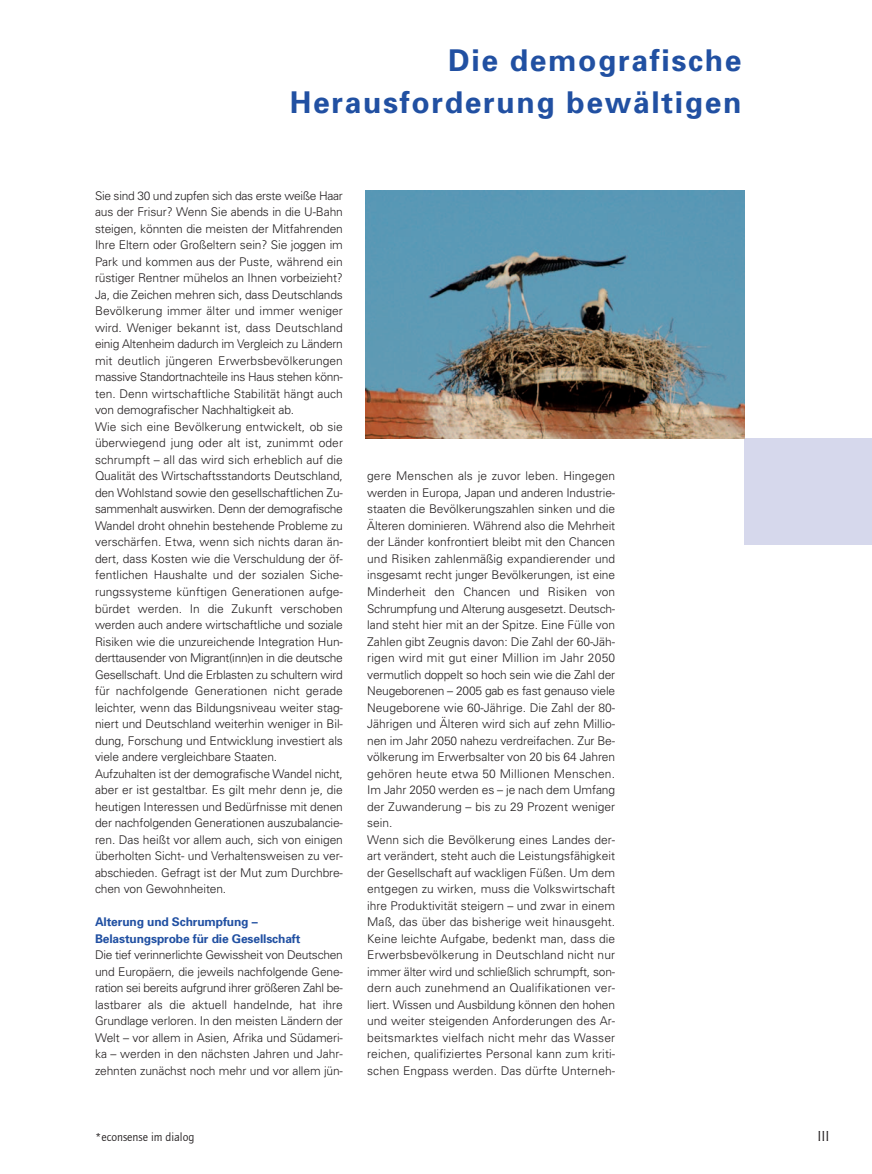
<style>
.page{position:relative;width:872px;height:1174px;background:#fff}
.page>*{position:absolute;margin:0;border:0;box-sizing:border-box;transform-origin:0 0}
.t1{font:700 30px/42.8px "Univers";letter-spacing:.055em;color:#2150a2;text-align:right}
.t2{font:15px "Quay Itc T";color:#231f20}
.t3{font:300 12px/16.5px "Univers";letter-spacing:-.005em;color:#231f20}
.t4{font:700 12px/16.5px "Univers";letter-spacing:-.01em;color:#2150a2}
.t5{font:12px "Quay Itc T";color:#231f20}
</style>
<div class="page">
<div style="left:744px;top:439px;width:128px;height:106px;background:#d6d8ec"></div>
<img style="left:365px;top:190px;width:379px;height:248px">
<h1 class="t1" style="left:290px;top:41px;width:453px">Die demografische<br>Herausforderung bewältigen</h1>
<p class="t3" style="left:95px;top:188px;width:249px">Sie sind 30 und zupfen sich das erste weiße Haar aus der Frisur? Wenn Sie abends in die U-Bahn steigen, könnten die meisten der Mitfahrenden Ihre Eltern oder Großeltern sein? Sie joggen im Park und kommen aus der Puste, während ein rüstiger Rentner mühelos an Ihnen vorbeizieht?<br>Ja, die Zeichen mehren sich, dass Deutschlands Bevölkerung immer älter und immer weniger wird. Weniger bekannt ist, dass Deutschland einig Altenheim dadurch im Vergleich zu Ländern mit deutlich jüngeren Erwerbsbevölkerungen massive Standortnachteile ins Haus stehen könn&shy;ten. Denn wirtschaftliche Stabilität hängt auch von demografischer Nachhaltigkeit ab.<br>Wie sich eine Bevölkerung entwickelt, ob sie überwiegend jung oder alt ist, zunimmt oder schrumpft – all das wird sich erheblich auf die Qualität des Wirtschaftsstandorts Deutschland, den Wohlstand sowie den gesellschaftlichen Zu&shy;sammenhalt auswirken. Denn der demografische Wandel droht ohnehin bestehende Probleme zu verschärfen. Etwa, wenn sich nichts daran än&shy;dert, dass Kosten wie die Verschuldung der öf&shy;fentlichen Haushalte und der sozialen Siche&shy;rungssysteme künftigen Generationen aufge&shy;bürdet werden. In die Zukunft verschoben werden auch andere wirtschaftliche und soziale Risiken wie die unzureichende Integration Hun&shy;derttausender von Migrant(inn)en in die deutsche Gesellschaft. Und die Erblasten zu schultern wird für nachfolgende Generationen nicht gerade leichter, wenn das Bildungsniveau weiter stag&shy;niert und Deutschland weiterhin weniger in Bil&shy;dung, Forschung und Entwicklung investiert als viele andere vergleichbare Staaten.<br>Aufzuhalten ist der demografische Wandel nicht, aber er ist gestaltbar. Es gilt mehr denn je, die heutigen Interessen und Bedürfnisse mit denen der nachfolgenden Generationen auszubalancie&shy;ren. Das heißt vor allem auch, sich von einigen überholten Sicht- und Verhaltensweisen zu ver&shy;abschieden. Gefragt ist der Mut zum Durchbre&shy;chen von Gewohnheiten.</p>
<p class="t4" style="left:95px;top:914px;width:207px">Alterung und Schrumpfung –<br>Belastungsprobe für die Gesellschaft</p>
<p class="t3" style="left:95px;top:947px;width:249px;text-align:justify">Die tief verinnerlichte Gewissheit von Deutschen und Europäern, die jeweils nachfolgende Gene&shy;ration sei bereits aufgrund ihrer größeren Zahl be&shy;lastbarer als die aktuell handelnde, hat ihre Grundlage verloren. In den meisten Ländern der Welt – vor allem in Asien, Afrika und Südameri&shy;ka – werden in den nächsten Jahren und Jahr&shy;zehnten zunächst noch mehr und vor allem jün-</p>
<p class="t3" style="left:367px;top:469px;width:249px">gere Menschen als je zuvor leben. Hingegen werden in Europa, Japan und anderen Industrie&shy;staaten die Bevölkerungszahlen sinken und die Älteren dominieren. Während also die Mehrheit der Länder konfrontiert bleibt mit den Chancen und Risiken zahlenmäßig expandierender und insgesamt recht junger Bevölkerungen, ist eine Minderheit den Chancen und Risiken von Schrumpfung und Alterung ausgesetzt. Deutsch&shy;land steht hier mit an der Spitze. Eine Fülle von Zahlen gibt Zeugnis davon: Die Zahl der 60-Jäh&shy;rigen wird mit gut einer Million im Jahr 2050 vermutlich doppelt so hoch sein wie die Zahl der Neugeborenen – 2005 gab es fast genauso viele Neugeborene wie 60-Jährige. Die Zahl der 80- Jährigen und Älteren wird sich auf zehn Millio&shy;nen im Jahr 2050 nahezu verdreifachen. Zur Be&shy;völkerung im Erwerbsalter von 20 bis 64 Jahren gehören heute etwa 50 Millionen Menschen.<br>Im Jahr 2050 werden es – je nach dem Umfang der Zuwanderung – bis zu 29 Prozent weniger sein.<br>Wenn sich die Bevölkerung eines Landes der&shy;art verändert, steht auch die Leistungsfähigkeit der Gesellschaft auf wackligen Füßen. Um dem entgegen zu wirken, muss die Volkswirtschaft ihre Produktivität steigern – und zwar in einem Maß, das über das bisherige weit hinausgeht.<br>Keine leichte Aufgabe, bedenkt man, dass die Erwerbsbevölkerung in Deutschland nicht nur immer älter wird und schließlich schrumpft, son&shy;dern auch zunehmend an Qualifikationen ver&shy;liert. Wissen und Ausbildung können den hohen und weiter steigenden Anforderungen des Ar&shy;beitsmarktes vielfach nicht mehr das Wasser reichen, qualifiziertes Personal kann zum kriti&shy;schen Engpass werden. Das dürfte Unterneh-</p>
<p class="t5" style="left:95px;top:1131px;width:101px">*econsense im dialog</p>
<p class="t2" style="left:817px;top:1129px;width:13px">III</p>
</div>
